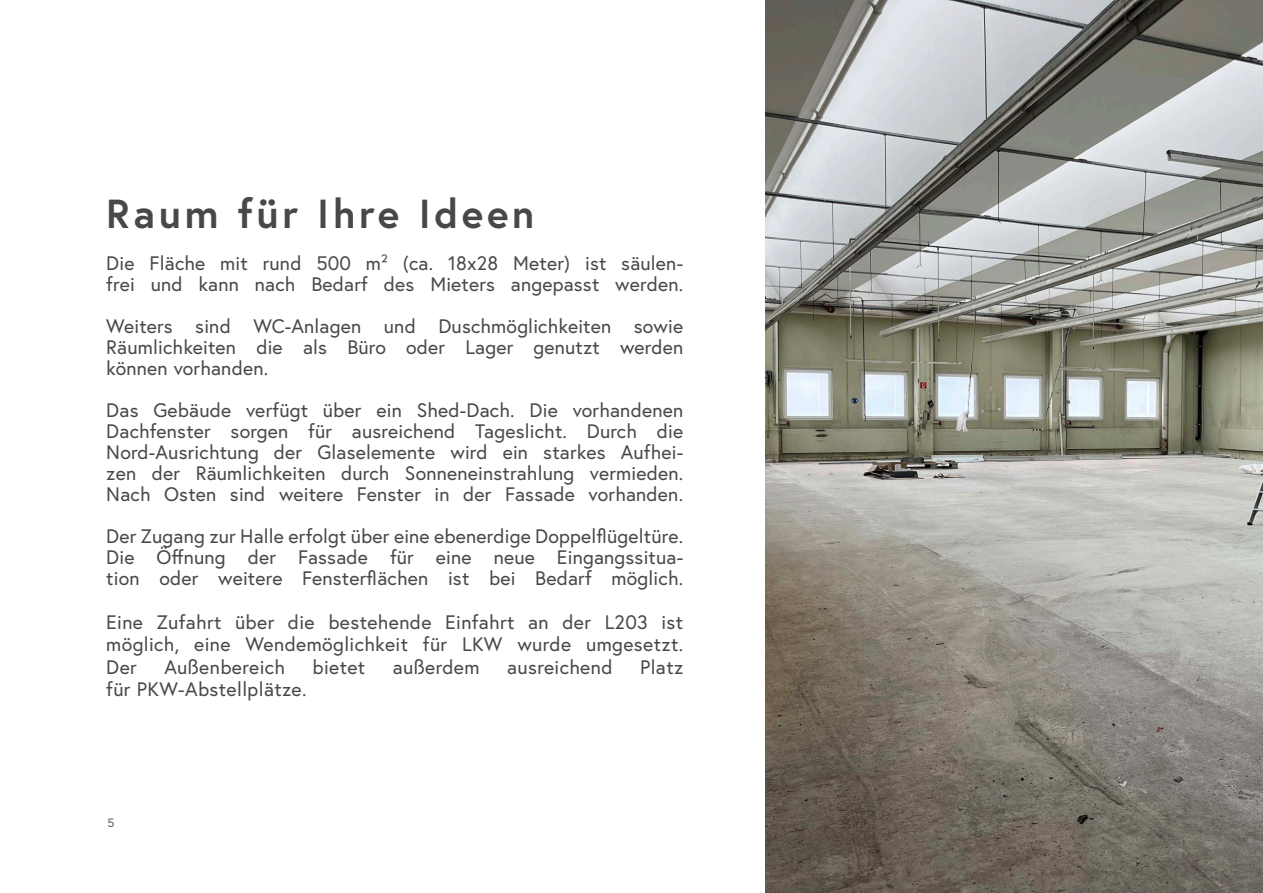
<style>
.page{position:relative;width:1263px;height:893px;background:#fff}
.page>*{position:absolute;margin:0;border:0;box-sizing:border-box;transform-origin:0 0}
.Copy{font:700 40.5px "Europa";letter-spacing:.09em;color:#4a4748}
.Copy-2{font:19.5px/21px "Europa";letter-spacing:.01em;color:#4a4748}
.t1{font:12px "Europa";color:#5f5a56}
</style>
<div class="page">
<img style="left:765px;top:0;width:498px;height:893px">
<p class="Copy" style="left:106px;top:186px;width:430px">Raum für Ihre Ideen</p>
<p class="Copy-2" style="left:106px;top:253px;width:578px">Die Fläche mit rund 500 m² (ca. 18x28 Meter) ist säulen&shy;frei und kann nach Bedarf des Mieters angepasst werden.</p>
<p class="Copy-2" style="left:106px;top:316px;width:578px">Weiters sind WC-Anlagen und Duschmöglichkeiten sowie</p>
<p class="Copy-2" style="left:106px;top:337px;width:578px">Räumlichkeiten die als Büro oder Lager genutzt werden</p>
<p class="Copy-2" style="left:106px;top:358px;width:163px">können vorhanden.</p>
<p class="Copy-2" style="left:106px;top:400px;width:578px">Das Gebäude verfügt über ein Shed-Dach. Die vorhandenen</p>
<p class="Copy-2" style="left:106px;top:421px;width:578px;text-align:justify">Dachfenster sorgen für ausreichend Tageslicht. Durch die Nord-Ausrichtung der Glaselemente wird ein starkes Aufhei&shy;zen der Räumlichkeiten durch Sonneneinstrahlung vermieden.<br>Nach Osten sind weitere Fenster in der Fassade vorhanden.</p>
<p class="Copy-2" style="left:106px;top:526px;width:578px">Der Zugang zur Halle erfolgt über eine ebenerdige Doppelflügeltüre.</p>
<p class="Copy-2" style="left:106px;top:547px;width:578px">Die Öffnung der Fassade für eine neue Eingangssitua&shy;tion oder weitere Fensterflächen ist bei Bedarf möglich.</p>
<p class="Copy-2" style="left:106px;top:610px;width:578px;line-height:22.5px">Eine Zufahrt über die bestehende Einfahrt an der L203 ist möglich, eine Wendemöglichkeit für LKW wurde umgesetzt.</p>
<p class="Copy-2" style="left:106px;top:656px;width:32px">Der</p>
<p class="Copy-2" style="left:164px;top:656px;width:122px">Außenbereich</p>
<p class="Copy-2" style="left:313px;top:656px;width:54px">bietet</p>
<p class="Copy-2" style="left:393px;top:656px;width:88px">außerdem</p>
<p class="Copy-2" style="left:507px;top:656px;width:107px">ausreichend</p>
<p class="Copy-2" style="left:640px;top:656px;width:45px">Platz</p>
<p class="Copy-2" style="left:106px;top:679px;width:202px">für PKW-Abstellplätze.</p>
<p class="t1" style="left:107px;top:815px;width:8px">5</p>
</div>
